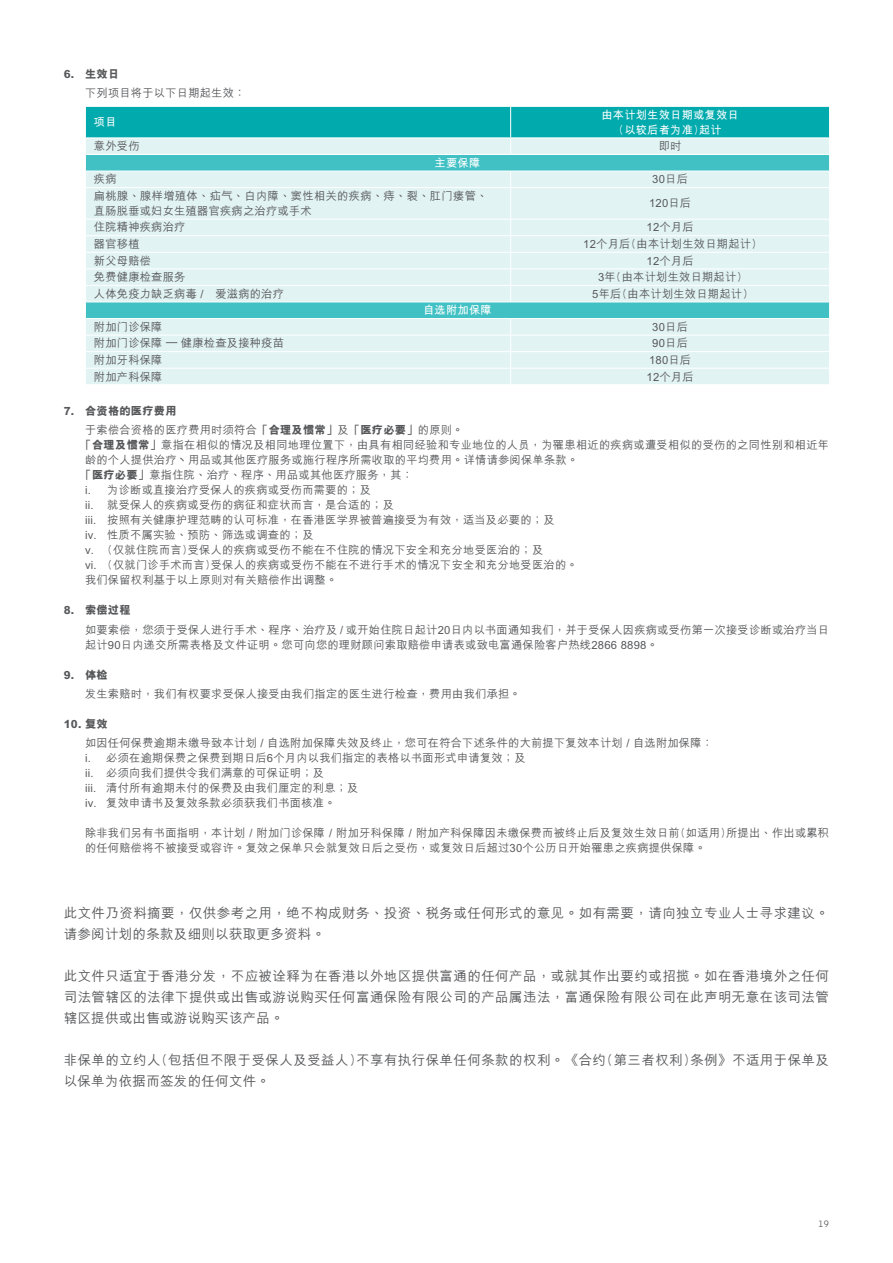
<style>
.page{position:relative;width:893px;height:1263px;background:#fff}
.page>*{position:absolute;margin:0;border:0;box-sizing:border-box;transform-origin:0 0}
.t1{font:500 13.5px/21px "M Hei HKS";letter-spacing:.03em;color:#57585a}
.t2{font:500 11.25px/15px "M Hei HKS";letter-spacing:.02em;color:#57585a}
.t3{font:800 11.25px/19.2px "M Hei HKS";letter-spacing:.02em;color:#57585a}
.t4{font:700 11.25px/15px "M Hei HKS";letter-spacing:.02em;color:#fff;text-align:center}
.t5{font:9px "Eina 04";color:#57585a}
.s1{font-weight:500}
.s2{font-weight:800}
</style>
<div class="page">
<div style="left:86px;top:319px;width:743px;height:65px;background:#e2f3f4"></div>
<svg style="left:86px;top:188px;width:743px;height:130px;background:#ceedee"></svg>
<hr style="left:510px;top:188px;width:1px;height:31px;background:#fff">
<svg style="left:510px;top:220px;width:1px;height:82px"></svg>
<svg style="left:510px;top:319px;width:1px;height:65px"></svg>
<svg style="left:85px;top:106px;width:745px;height:81px;background:#70cfd1"></svg>
<hr style="left:85px;top:219px;width:426px;height:1px;background:#fff">
<hr style="left:511px;top:219px;width:319px;height:1px;background:#fff">
<hr style="left:85px;top:235px;width:426px;height:1px;background:#fff">
<hr style="left:511px;top:235px;width:319px;height:1px;background:#fff">
<hr style="left:85px;top:252px;width:426px;height:1px;background:#fff">
<hr style="left:511px;top:252px;width:319px;height:1px;background:#fff">
<hr style="left:85px;top:268px;width:426px;height:1px;background:#fff">
<hr style="left:511px;top:268px;width:319px;height:1px;background:#fff">
<hr style="left:85px;top:285px;width:426px;height:1px;background:#fff">
<hr style="left:511px;top:285px;width:319px;height:1px;background:#fff">
<hr style="left:85px;top:302px;width:426px;height:1px;background:#fff">
<hr style="left:511px;top:302px;width:319px;height:1px;background:#fff">
<hr style="left:85px;top:335px;width:426px;height:1px;background:#fff">
<hr style="left:511px;top:335px;width:319px;height:1px;background:#fff">
<hr style="left:85px;top:351px;width:426px;height:1px;background:#fff">
<hr style="left:511px;top:351px;width:319px;height:1px;background:#fff">
<hr style="left:85px;top:368px;width:426px;height:1px;background:#fff">
<hr style="left:511px;top:368px;width:319px;height:1px;background:#fff">
<p class="t3" style="left:64px;top:65px;width:57px">6. 生效日</p>
<p class="t2" style="left:85px;top:85px;width:162px">下列項目將於以下日期起生效：</p>
<p class="t4" style="left:94px;top:114px;width:24px">項目</p>
<p class="t4" style="left:601px;top:106px;width:139px">由本計劃生效日期或復效日(以較後者為準)起計</p>
<p class="t2" style="left:94px;top:138px;width:47px">意外受傷</p>
<p class="t2" style="left:659px;top:138px;width:24px">即時</p>
<p class="t4" style="left:435px;top:154px;width:47px">主要保障</p>
<p class="t2" style="left:94px;top:171px;width:24px">疾病</p>
<p class="t2" style="left:652px;top:171px;width:37px">30日後</p>
<p class="t2" style="left:94px;top:187px;width:395px">扁桃腺、腺樣增殖體、疝氣、白內障、竇性相關的疾病、痔、裂、肛門瘻管、直腸脫垂或婦女生殖器官疾病之治療或手術</p>
<p class="t2" style="left:649px;top:195px;width:44px">120日後</p>
<p class="t2" style="left:94px;top:219px;width:93px">住院精神疾病治療</p>
<p class="t2" style="left:646px;top:219px;width:49px">12個月後</p>
<p class="t2" style="left:94px;top:236px;width:47px">器官移植</p>
<p class="t2" style="left:583px;top:236px;width:175px">12個月後(由本計劃生效日期起計)</p>
<p class="t2" style="left:94px;top:252px;width:59px">新父母賠償</p>
<p class="t2" style="left:646px;top:252px;width:49px">12個月後</p>
<p class="t2" style="left:94px;top:269px;width:93px">免費健康檢查服務</p>
<p class="t2" style="left:598px;top:269px;width:146px">3年(由本計劃生效日期起計)</p>
<p class="t2" style="left:94px;top:285px;width:192px">人體免疫力缺乏病毒 / 愛滋病的治療</p>
<p class="t2" style="left:592px;top:285px;width:157px">5年後(由本計劃生效日期起計)</p>
<p class="t4" style="left:423px;top:302px;width:70px">自選附加保障</p>
<p class="t2" style="left:94px;top:318px;width:70px">附加門診保障</p>
<p class="t2" style="left:652px;top:318px;width:37px">30日後</p>
<p class="t2" style="left:94px;top:335px;width:192px">附加門診保障 – 健康檢查及接種疫苗</p>
<p class="t2" style="left:652px;top:335px;width:37px">90日後</p>
<p class="t2" style="left:94px;top:351px;width:70px">附加牙科保障</p>
<p class="t2" style="left:649px;top:351px;width:44px">180日後</p>
<p class="t2" style="left:94px;top:368px;width:70px">附加產科保障</p>
<p class="t2" style="left:646px;top:368px;width:49px">12個月後</p>
<p class="t3" style="left:85px;top:401px;width:380px;text-indent:-21px">7. 合資格的醫療費用<br><span class="s1">於索償合資格的醫療費用時須符合</span>「合理及慣常」<span class="s1">及</span>「醫療必要」<span class="s1">的原則。</span></p>
<p class="t2" style="left:81px;top:437px;width:750px"><span class="s2">「合理及慣常」</span>意指在相似的情況及相同地理位置下，由具有相同經驗和專業地位的人員，為罹患相近的疾病或遭受相似的受傷的之同性別和相近年</p>
<p class="t2" style="left:85px;top:452px;width:495px">齡的個人提供治療丶用品或其他醫療服務或施行程序所需收取的平均費用。詳情請參閱保單條款。</p>
<p class="t2" style="left:81px;top:467px;width:334px"><span class="s2">「醫療必要」</span>意指住院、治療、程序、用品或其他醫療服務，其：</p>
<p class="t2" style="left:85px;top:482px;width:287px">i. 為診斷或直接治療受保人的疾病或受傷而需要的；及</p>
<p class="t2" style="left:85px;top:497px;width:310px">ii. 就受保人的疾病或受傷的病征和症狀而言，是合適的；及</p>
<p class="t2" style="left:85px;top:512px;width:471px">iii. 按照有關健康護理範疇的認可標準，在香港醫學界被普遍接受為有效，適當及必要的；及</p>
<p class="t2" style="left:85px;top:527px;width:230px">iv. 性質不屬實驗、預防、篩選或調查的；及</p>
<p class="t2" style="left:85px;top:542px;width:460px">v. (僅就住院而言)受保人的疾病或受傷不能在不住院的情況下安全和充分地受醫治的；及</p>
<p class="t2" style="left:85px;top:557px;width:494px">vi. (僅就門診手術而言)受保人的疾病或受傷不能在不進行手術的情況下安全和充分地受醫治的。</p>
<p class="t2" style="left:85px;top:572px;width:254px">我們保留權利基於以上原則對有關賠償作出調整。</p>
<p class="t3" style="left:64px;top:601px;width:68px">8. 索償過程</p>
<p class="t2" style="left:85px;top:621px;width:746px">如要索償，您須於受保人進行手術、程序、治療及 / 或開始住院日起計20日內以書面通知我們，並於受保人因疾病或受傷第一次接受診斷或治療當日起計90日內遞交所需表格及文件證明。您可向您的理財顧問索取賠償申請表或致電富通保险客戶熱線2866 8898。</p>
<p class="t3" style="left:64px;top:665px;width:45px">9. 體檢</p>
<p class="t2" style="left:85px;top:685px;width:437px">發生索賠時，我們有權要求受保人接受由我們指定的醫生進行檢查，費用由我們承擔。</p>
<p class="t3" style="left:64px;top:714px;width:45px">10. 復效</p>
<p class="t2" style="left:85px;top:735px;width:630px">如因任何保費逾期未繳導致本計劃 / 自選附加保障失效及終止，您可在符合下述條件的大前提下復效本計劃 / 自選附加保障：i. 必須在逾期保費之保費到期日後6個月內以我們指定的表格以書面形式申請復效；及<br>ii. 必須向我們提供令我們滿意的可保證明；及<br>iii. 清付所有逾期未付的保費及由我們釐定的利息；及<br>iv. 復效申請書及復效條款必須獲我們書面核准。</p>
<p class="t2" style="left:85px;top:825px;width:746px">除非我們另有書面指明，本計劃 / 附加門診保障 / 附加牙科保障 / 附加產科保障因未繳保費而被終止後及復效生效日前(如適用)所提出、作出或累積的任何賠償將不被接受或容許。復效之保單只會就復效日後之受傷，或復效日後超過30個公曆日開始罹患之疾病提供保障。</p>
<p class="t1" style="left:64px;top:902px;width:767px">此文件乃資料摘要，僅供參考之用，絕不構成財務、投資、稅務或任何形式的意見。如有需要，請向獨立專業人士尋求建議。請參閱計劃的條款及細則以獲取更多資料。</p>
<p class="t1" style="left:64px;top:965px;width:767px;text-align:justify">此文件只適宜於香港分發，不應被詮釋為在香港以外地區提供富通的任何產品，或就其作出要約或招攬。如在香港境外之任何司法管轄區的法律下提供或出售或游說購買任何富通保險有限公司的產品屬違法，富通保險有限公司在此聲明無意在該司法管轄區提供或出售或游說購買該產品。</p>
<p class="t1" style="left:64px;top:1049px;width:767px">非保單的立約人(包括但不限於受保人及受益人)不享有執行保單任何條款的權利。《合約(第三者權利)條例》不適用於保單及以保單為依據而簽發的任何文件。</p>
<p class="t5" style="left:818px;top:1217px;width:12px">19</p>
</div>
